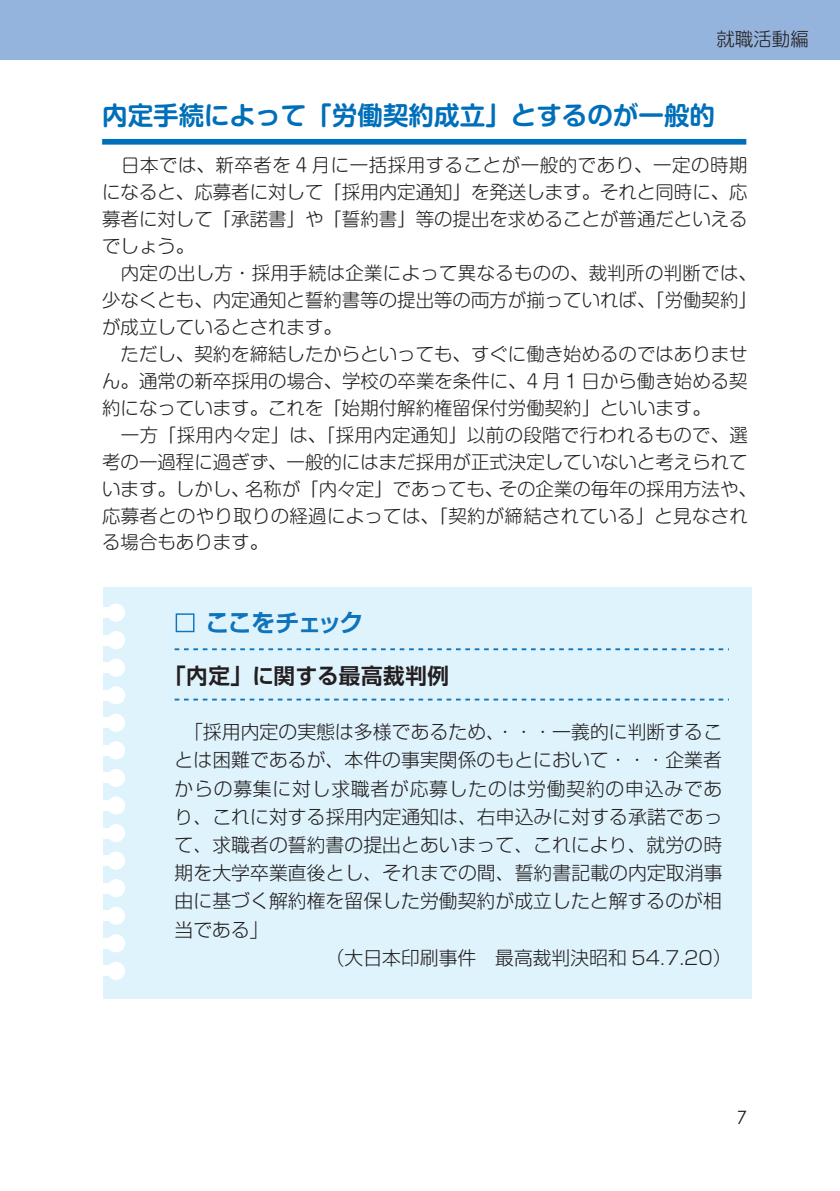
<style>
.page{position:relative;width:840px;height:1191px;background:#fff}
.page>*{position:absolute;margin:0;border:0;box-sizing:border-box;transform-origin:0 0}
.t1{font:700 25.6px "Shin M Go Pro De";color:#006fba}
.t2{font:24.4px "Shin Go Pr 5 De Bold 90 pv RKSJ H";letter-spacing:-.085em;color:#1074bc}
.t3{font:21.6px "Shin Go Pr 5 De Bold 90 pv RKSJ H";letter-spacing:.025em;color:#231f20}
.t4{font:18.8px "Shin Go Pr 5 Light 90 pv RKSJ H";letter-spacing:.005em;color:#231f20}
.t5{font:18.8px "Shin Go Pr 5 Light 90 pv RKSJ H";letter-spacing:.04em;color:#231f20}
.t6{font:300 18.4px/27px "Shin M Go Pro";color:#231f20}
.t7{font:18.4px "Century Gothic";color:#231f20}
</style>
<div class="page">
<div style="left:0;top:0;width:839px;height:60px;background:#95b4dd"></div>
<div style="left:102px;top:139px;width:644px;height:6px;background:#006fba"></div>
<div style="left:104px;top:587px;width:647px;height:411px;background:#dff3fc"></div>
<div style="left:175px;top:613px;width:19px;height:19px;border:1px solid #1074bc"></div>
<svg style="left:174px;top:698px;width:550px;height:2px"></svg>
<svg style="left:174px;top:648px;width:550px;height:2px"></svg>
<div style="left:107px;top:603px;width:18px;height:18px;background:#fff;border-radius:50%"></div>
<div style="left:102px;top:607px;width:11px;height:11px;background:#fff"></div>
<div style="left:107px;top:631px;width:18px;height:18px;background:#fff;border-radius:50%"></div>
<div style="left:102px;top:635px;width:11px;height:10px;background:#fff"></div>
<div style="left:107px;top:658px;width:18px;height:19px;background:#fff;border-radius:50%"></div>
<div style="left:102px;top:662px;width:11px;height:11px;background:#fff"></div>
<div style="left:107px;top:686px;width:18px;height:18px;background:#fff;border-radius:50%"></div>
<div style="left:102px;top:690px;width:11px;height:10px;background:#fff"></div>
<div style="left:107px;top:714px;width:18px;height:18px;background:#fff;border-radius:50%"></div>
<div style="left:102px;top:717px;width:11px;height:11px;background:#fff"></div>
<div style="left:107px;top:741px;width:18px;height:18px;background:#fff;border-radius:50%"></div>
<div style="left:102px;top:745px;width:11px;height:10px;background:#fff"></div>
<div style="left:107px;top:769px;width:18px;height:18px;background:#fff;border-radius:50%"></div>
<div style="left:102px;top:772px;width:11px;height:11px;background:#fff"></div>
<div style="left:107px;top:824px;width:18px;height:18px;background:#fff;border-radius:50%"></div>
<div style="left:102px;top:828px;width:11px;height:10px;background:#fff"></div>
<div style="left:107px;top:796px;width:18px;height:18px;background:#fff;border-radius:50%"></div>
<div style="left:102px;top:800px;width:11px;height:10px;background:#fff"></div>
<div style="left:107px;top:851px;width:18px;height:18px;background:#fff;border-radius:50%"></div>
<div style="left:102px;top:855px;width:11px;height:11px;background:#fff"></div>
<div style="left:107px;top:934px;width:18px;height:18px;background:#fff;border-radius:50%"></div>
<div style="left:102px;top:938px;width:11px;height:10px;background:#fff"></div>
<div style="left:107px;top:879px;width:18px;height:18px;background:#fff;border-radius:50%"></div>
<div style="left:102px;top:883px;width:11px;height:10px;background:#fff"></div>
<div style="left:107px;top:906px;width:18px;height:18px;background:#fff;border-radius:50%"></div>
<div style="left:102px;top:910px;width:11px;height:11px;background:#fff"></div>
<div style="left:107px;top:961px;width:18px;height:19px;background:#fff;border-radius:50%"></div>
<div style="left:102px;top:965px;width:11px;height:11px;background:#fff"></div>
<p class="t6" style="left:716px;top:23px;width:94px">就職活動編</p>
<h1 class="t1" style="left:102px;top:94px;width:614px">内定手続によって「労働契約成立」とするのが一般的</h1>
<p class="t6" style="left:102px;top:150px;width:656px">　日本では、新卒者を 4 月に一括採用することが一般的であり、一定の時期になると、応募者に対して「採用内定通知」を発送します。それと同時に、応募者に対して「承諾書」や「誓約書」等の提出を求めることが普通だといえるでしょう。<br>　内定の出し方・採用手続は企業によって異なるものの、裁判所の判断では、少なくとも、内定通知と誓約書等の提出等の両方が揃っていれば、「労働契約」が成立しているとされます。<br>　ただし、契約を締結したからといっても、すぐに働き始めるのではありません。通常の新卒採用の場合、学校の卒業を条件に、4 月 1 日から働き始める契約になっています。これを「始期付解約権留保付労働契約」といいます。<br>　一方「採用内々定」は、「採用内定通知」以前の段階で行われるもので、選考の一過程に過ぎず、一般的にはまだ採用が正式決定していないと考えられています。しかし、名称が「内々定」であっても、その企業の毎年の採用方法や、応募者とのやり取りの経過によっては、「契約が締結されている」と見なされる場合もあります。</p>
<h2 class="t2" style="left:205px;top:603px;width:159px">ここをチェック</h2>
<p class="t3" style="left:164px;top:658px;width:286px">「内定」に関する最高裁判例</p>
<p class="t4" style="left:184px;top:716px;width:539px">「採用内定の実態は多様であるため、・・・一義的に判断するこ</p>
<p class="t4" style="left:174px;top:744px;width:548px">とは困難であるが、本件の事実関係のもとにおいて・・・企業者</p>
<p class="t5" style="left:174px;top:773px;width:549px">からの募集に対し求職者が応募したのは労働契約の申込みであ</p>
<p class="t4" style="left:174px;top:801px;width:549px">り、これに対する採用内定通知は、右申込みに対する承諾であっ</p>
<p class="t4" style="left:174px;top:829px;width:549px">て、求職者の誓約書の提出とあいまって、これにより、就労の時</p>
<p class="t4" style="left:174px;top:857px;width:549px">期を大学卒業直後とし、それまでの間、誓約書記載の内定取消事</p>
<p class="t4" style="left:174px;top:885px;width:548px">由に基づく解約権を留保した労働契約が成立したと解するのが相</p>
<p class="t4" style="left:174px;top:914px;width:95px">当である」</p>
<p class="t4" style="left:297px;top:942px;width:435px">　　（大日本印刷事件　最高裁判決昭和 54.7.20）</p>
<p class="t7" style="left:736px;top:1106px;width:12px">7</p>
</div>
